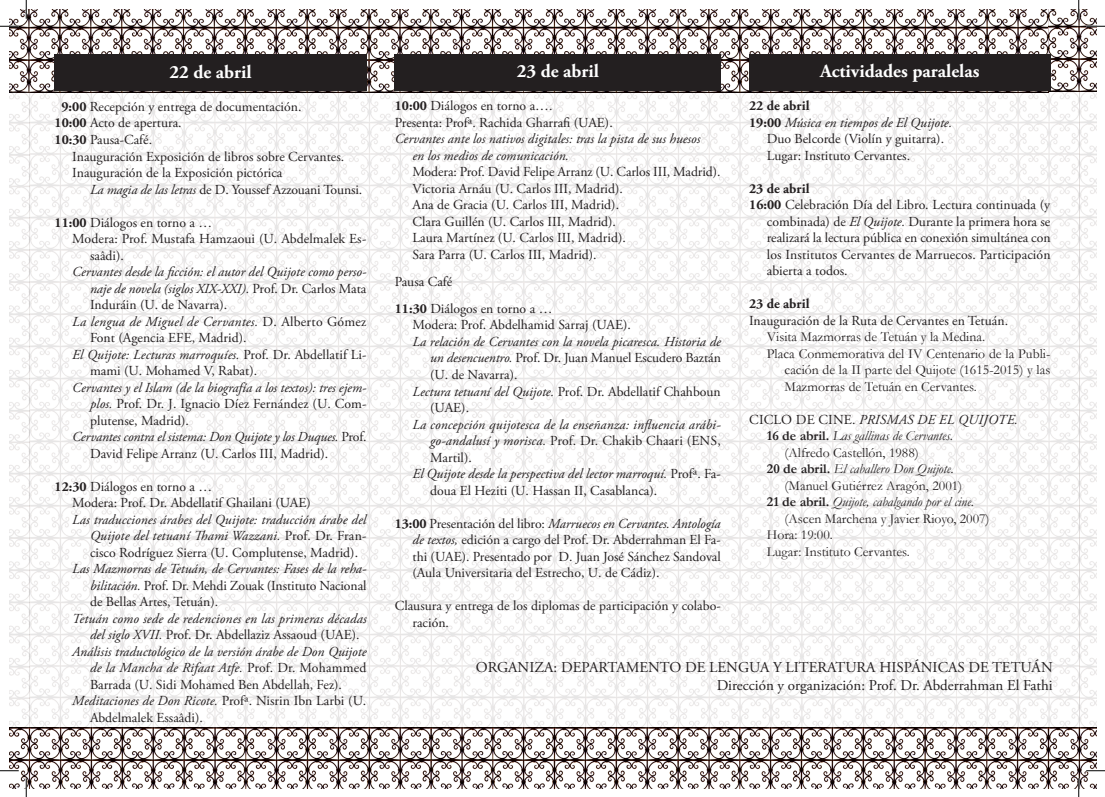
<style>
.page{position:relative;width:1105px;height:797px;background:#fff}
.page>*{position:absolute;margin:0;border:0;box-sizing:border-box;transform-origin:0 0}
.Estilo_de_párrafo_2{font:700 18.75px "Adobe Garamond Pro";color:#fff}
.Estilo_de_párrafo_1{font:700 18.75px "Adobe Garamond Pro";color:#fff}
.t1{font:15px "Adobe Garamond Pro";color:#231f20}
.Estilo_de_párrafo_1-2{font:italic 13.75px/16.5px "Adobe Garamond Pro";color:#231f20;text-align:justify}
.Estilo_de_párrafo_1-3{font:13.75px/16.5px "Adobe Garamond Pro";color:#231f20}
.Estilo_de_párrafo_2-2{font:13.75px/16.5px "Adobe Garamond Pro";color:#231f20}
.Estilo_de_párrafo_1-4{font:13.75px/16.5px "Garamond";color:#231f20}
.Estilo_de_párrafo_2-3{font:italic 13.75px/16.5px "Adobe Garamond Pro";color:#231f20}
.Estilo_de_párrafo_1-5{font:italic 13.75px/16.5px "Garamond";color:#231f20}
.Estilo_de_párrafo_2-4{font:700 13.75px "Adobe Garamond Pro";color:#231f20}
.s1{font-weight:700}
.s2{font-style:italic}
.s3{font-style:normal}
.s4{font-weight:700;font-style:normal}
</style>
<div class="page">
<img style="left:1080px;top:92px;width:16px;height:635px">
<img style="left:30px;top:92px;width:1049px;height:635px">
<img style="left:9px;top:9px;width:1087px;height:83px">
<img style="left:30px;top:727px;width:1066px;height:61px">
<img style="left:9px;top:92px;width:21px;height:696px">
<div style="left:54px;top:55px;width:312px;height:36px;background:#231f20"></div>
<div style="left:395px;top:55px;width:326px;height:36px;background:#231f20"></div>
<div style="left:749px;top:55px;width:301px;height:36px;background:#231f20"></div>
<svg style="left:0;top:25px;width:19px;height:2px"></svg>
<svg style="left:1086px;top:25px;width:19px;height:2px"></svg>
<svg style="left:0;top:770px;width:19px;height:1px"></svg>
<svg style="left:1086px;top:770px;width:19px;height:1px"></svg>
<svg style="left:25px;top:0;width:2px;height:19px"></svg>
<svg style="left:25px;top:778px;width:2px;height:19px"></svg>
<svg style="left:1078px;top:0;width:1px;height:19px"></svg>
<svg style="left:1078px;top:778px;width:1px;height:19px"></svg>
<p class="Estilo_de_párrafo_2" style="left:169px;top:61px;width:84px">22 de abril</p>
<p class="Estilo_de_párrafo_2-2" style="left:61px;top:99px;width:241px"><span class="s1">9:00</span> Recepción y entrega de documentación.</p>
<p class="Estilo_de_párrafo_2-2" style="left:55px;top:115px;width:129px"><span class="s1">10:00</span> Acto de apertura.</p>
<p class="Estilo_de_párrafo_2-2" style="left:55px;top:132px;width:99px"><span class="s1">10:30</span> Pausa-Café.</p>
<p class="Estilo_de_párrafo_1-3" style="left:72px;top:148px;width:273px">Inauguración Exposición de libros sobre Cervantes.</p>
<p class="Estilo_de_párrafo_1-3" style="left:90px;top:165px;width:274px;text-indent:-18px">Inauguración de la Exposición pictórica<br><span class="s2">La magia de las letras</span> de D. Youssef Azzouani Tounsi.</p>
<p class="Estilo_de_párrafo_2-2" style="left:55px;top:214px;width:159px"><span class="s1">11:00</span> Diálogos en torno a …</p>
<p class="Estilo_de_párrafo_1-3" style="left:90px;top:231px;width:278px;text-indent:-18px">Modera: Prof. Mustafa Hamzaoui (U. Abdelmalek Es&shy;saâdi).</p>
<p class="Estilo_de_párrafo_1-2" style="left:90px;top:264px;width:278px;text-indent:-18px">Cervantes desde la ficción: el autor del Quijote como perso&shy;naje de novela (siglos XIX-XXI). <span class="s3">Prof. Dr. Carlos Mata Induráin (U. de Navarra).</span></p>
<p class="Estilo_de_párrafo_2-2" style="left:90px;top:313px;width:278px;text-indent:-18px"><span class="s2">La lengua de Miguel de Cervantes.</span> D. Alberto Gómez<br>Font (Agencia EFE, Madrid).</p>
<p class="Estilo_de_párrafo_1-3" style="left:90px;top:346px;width:278px;text-indent:-18px"><span class="s2">El Quijote: Lecturas marroquíes.</span> Prof. Dr. Abdellatif Li&shy;mami (U. Mohamed V, Rabat).</p>
<p class="Estilo_de_párrafo_1-2" style="left:90px;top:379px;width:278px;text-indent:-18px">Cervantes y el Islam (de la biografía a los textos): tres ejem&shy;plos. <span class="s3">Prof. Dr. J. Ignacio Díez Fernández (U. Com&shy;plutense, Madrid).</span></p>
<p class="Estilo_de_párrafo_1-2" style="left:90px;top:429px;width:278px;text-indent:-18px">Cervantes contra el sistema: Don Quijote y los Duques. <span class="s3">Prof.<br>David Felipe Arranz (U. Carlos III, Madrid).</span></p>
<p class="Estilo_de_párrafo_2-2" style="left:55px;top:478px;width:159px"><span class="s1">12:30</span> Diálogos en torno a …</p>
<p class="Estilo_de_párrafo_2-2" style="left:72px;top:495px;width:240px">Modera: Prof. Dr. Abdellatif Ghailani (UAE)</p>
<p class="Estilo_de_párrafo_1-2" style="left:90px;top:511px;width:278px;text-indent:-18px">Las traducciones árabes del Quijote: traducción árabe del Quijote del tetuaní Thami Wazzani. <span class="s3">Prof. Dr. Fran&shy;cisco Rodríguez Sierra (U. Complutense, Madrid).</span></p>
<p class="Estilo_de_párrafo_1-2" style="left:90px;top:561px;width:278px;text-indent:-18px">Las Mazmorras de Tetuán, de Cervantes: Fases de la reha&shy;bilitación. <span class="s3">Prof. Dr. Mehdi Zouak (Instituto Nacional de Bellas Artes, Tetuán).</span></p>
<p class="Estilo_de_párrafo_1-2" style="left:90px;top:610px;width:278px;text-indent:-18px">Tetuán como sede de redenciones en las primeras décadas del siglo XVII. <span class="s3">Prof. Dr. Abdellaziz Assaoud (UAE).</span></p>
<p class="Estilo_de_párrafo_1-2" style="left:90px;top:643px;width:278px;text-indent:-18px">Análisis traductológico de la versión árabe de Don Quijote de la Mancha de Rifaat Atfe. <span class="s3">Prof. Dr. Mohammed Barrada (U. Sidi Mohamed Ben Abdellah, Fez).</span></p>
<p class="Estilo_de_párrafo_1-3" style="left:90px;top:693px;width:278px;text-indent:-18px"><span class="s2">Meditaciones de Don Ricote.</span> Profª. Nisrin Ibn Larbi (U.<br>Abdelmalek Essaâdi).</p>
<p class="Estilo_de_párrafo_1" style="left:517px;top:60px;width:84px">23 de abril</p>
<p class="Estilo_de_párrafo_2-2" style="left:395px;top:98px;width:159px"><span class="s1">10:00</span> Diálogos en torno a….</p>
<p class="Estilo_de_párrafo_2-2" style="left:395px;top:114px;width:219px">Presenta: Profª. Rachida Gharrafi (UAE).</p>
<p class="Estilo_de_párrafo_2-3" style="left:412px;top:131px;width:289px;text-indent:-18px">Cervantes ante los nativos digitales: tras la pista de sus huesos en los medios de comunicación.</p>
<p class="Estilo_de_párrafo_1-3" style="left:412px;top:164px;width:310px">Modera: Prof. David Felipe Arranz (U. Carlos III, Madrid).</p>
<p class="Estilo_de_párrafo_1-3" style="left:412px;top:180px;width:212px">Victoria Arnáu (U. Carlos III, Madrid).</p>
<p class="Estilo_de_párrafo_1-3" style="left:412px;top:197px;width:208px">Ana de Gracia (U. Carlos III, Madrid).</p>
<p class="Estilo_de_párrafo_1-3" style="left:412px;top:213px;width:205px">Clara Guillén (U. Carlos III, Madrid).</p>
<p class="Estilo_de_párrafo_1-3" style="left:412px;top:230px;width:215px">Laura Martínez (U. Carlos III, Madrid).</p>
<p class="Estilo_de_párrafo_1-3" style="left:412px;top:246px;width:186px">Sara Parra (U. Carlos III, Madrid).</p>
<p class="Estilo_de_párrafo_2-2" style="left:395px;top:274px;width:59px">Pausa Café</p>
<p class="Estilo_de_párrafo_2-2" style="left:395px;top:301px;width:159px"><span class="s1">11:30</span> Diálogos en torno a …</p>
<p class="Estilo_de_párrafo_2-2" style="left:412px;top:317px;width:220px">Modera: Prof. Abdelhamid Sarraj (UAE).</p>
<p class="Estilo_de_párrafo_1-2" style="left:430px;top:334px;width:292px;text-indent:-18px">La relación de Cervantes con la novela picaresca. Historia de un desencuentro. <span class="s3">Prof. Dr. Juan Manuel Escudero Baztán (U. de Navarra).</span></p>
<p class="Estilo_de_párrafo_1-3" style="left:430px;top:383px;width:292px;text-indent:-18px"><span class="s2">Lectura tetuaní del Quijote.</span> Prof. Dr. Abdellatif Chahboun (UAE).</p>
<p class="Estilo_de_párrafo_1-2" style="left:430px;top:416px;width:292px;text-indent:-18px">La concepción quijotesca de la enseñanza: influencia arábi&shy;go-andalusí y morisca. <span class="s3">Prof. Dr. Chakib Chaari (ENS, Martil).</span></p>
<p class="Estilo_de_párrafo_1-2" style="left:430px;top:466px;width:292px;text-indent:-18px">El Quijote desde la perspectiva del lector marroquí. <span class="s3">Profª. Fa&shy;doua El Heziti (U. Hassan II, Casablanca).</span></p>
<p class="Estilo_de_párrafo_1-3" style="left:412px;top:515px;width:310px;text-align:justify;text-indent:-18px"><span class="s1">13:00</span> Presentación del libro: <span class="s2">Marruecos en Cervantes. Antología de textos,</span> edición a cargo del Prof. Dr. Abderrahman El Fa&shy;thi (UAE). Presentado por D. Juan José Sánchez Sandoval (Aula Universitaria del Estrecho, U. de Cádiz).</p>
<p class="Estilo_de_párrafo_2-2" style="left:412px;top:598px;width:310px;text-indent:-18px">Clausura y entrega de los diplomas de participación y colabo&shy;ración.</p>
<p class="Estilo_de_párrafo_2" style="left:820px;top:60px;width:161px">Actividades paralelas</p>
<p class="Estilo_de_párrafo_2-4" style="left:749px;top:98px;width:62px">22 de abril</p>
<p class="Estilo_de_párrafo_1-2" style="left:749px;top:114px;width:204px"><span class="s4">19:00</span> Música en tiempos de El Quijote.</p>
<p class="Estilo_de_párrafo_1-3" style="left:767px;top:131px;width:179px">Duo Belcorde (Violín y guitarra).</p>
<p class="Estilo_de_párrafo_1-3" style="left:767px;top:147px;width:145px">Lugar: Instituto Cervantes.</p>
<p class="Estilo_de_párrafo_2-4" style="left:749px;top:180px;width:62px">23 de abril</p>
<p class="Estilo_de_párrafo_2-2" style="left:767px;top:197px;width:285px;text-align:justify;text-indent:-18px"><span class="s1">16:00</span> Celebración Día del Libro. Lectura continuada (y combinada) de <span class="s2">El Quijote.</span> Durante la primera hora se realizará la lectura pública en conexión simultánea con los Institutos Cervantes de Marruecos. Participación abierta a todos.</p>
<p class="Estilo_de_párrafo_2-4" style="left:749px;top:296px;width:62px">23 de abril</p>
<p class="Estilo_de_párrafo_2-2" style="left:749px;top:312px;width:260px">Inauguración de la Ruta de Cervantes en Tetuán.</p>
<p class="Estilo_de_párrafo_1-4" style="left:767px;top:328px;width:220px">Visita Mazmorras de Tetuán y la Medina.</p>
<p class="Estilo_de_párrafo_1-4" style="left:785px;top:345px;width:267px;text-align:justify;text-indent:-18px">Placa Conmemorativa del IV Centenario de la Publi&shy;cación de la II parte del Quijote (1615-2015) y las Mazmorras de Tetuán en Cervantes.</p>
<p class="Estilo_de_párrafo_1-2" style="left:749px;top:411px;width:270px"><span class="s3">CICLO DE CINE.</span> PRISMAS DE EL QUIJOTE.</p>
<p class="Estilo_de_párrafo_1-5" style="left:785px;top:427px;width:170px;text-indent:-18px"><span class="s4">16 de abril.</span> Las gallinas de Cervantes. <span class="s3">(Alfredo Castellón, 1988)</span></p>
<p class="Estilo_de_párrafo_1-4" style="left:785px;top:460px;width:179px;text-indent:-18px"><span class="s1">20 de abril.</span> <span class="s2">El caballero Don Quijote. </span>(Manuel Gutiérrez Aragón, 2001)</p>
<p class="Estilo_de_párrafo_1-4" style="left:785px;top:493px;width:206px;text-indent:-18px"><span class="s1">21 de abril.</span> <span class="s2">Quijote, cabalgando por el cine. </span>(Ascen Marchena y Javier Rioyo, 2007)</p>
<p class="Estilo_de_párrafo_1-4" style="left:767px;top:526px;width:67px">Hora: 19:00.</p>
<p class="Estilo_de_párrafo_1-4" style="left:767px;top:543px;width:144px">Lugar: Instituto Cervantes.</p>
<p class="t1" style="left:476px;top:658px;width:578px">ORGANIZA: DEPARTAMENTO DE LENGUA Y LITERATURA HISPÁNICAS DE TETUÁN</p>
<p class="t1" style="left:717px;top:676px;width:337px">Dirección y organización: Prof. Dr. Abderrahman El Fathi</p>
</div>
